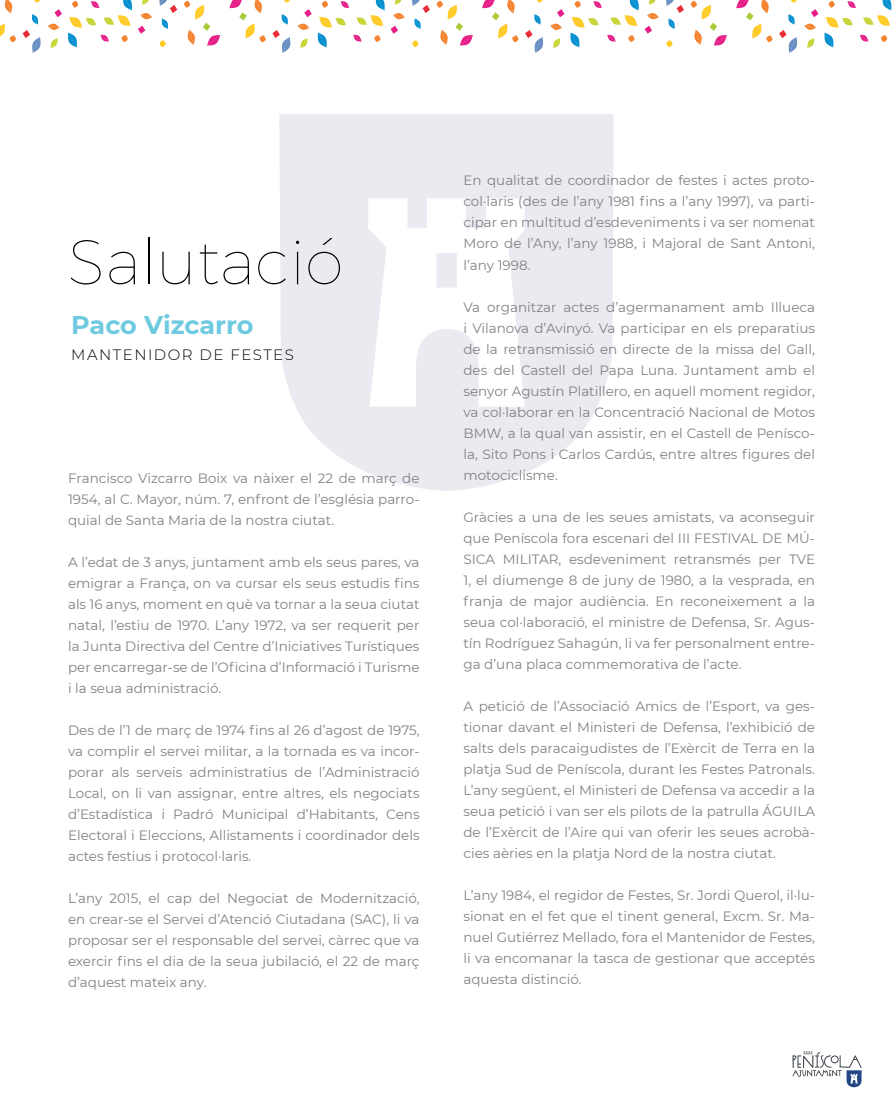
<style>
.page{position:relative;width:893px;height:1106px;background:#fff}
.page>*{position:absolute;margin:0;border:0;box-sizing:border-box;transform-origin:0 0}
.t1{font:100 63px "Montserrat";color:#000}
.t2{font:700 25.5px "Montserrat";letter-spacing:-.005em;color:#6ecae0}
.t3{font:300 15px "Montserrat";letter-spacing:.1em;color:#000}
.t4{font:13.5px/21px "Montserrat";color:#808285;text-align:justify}
</style>
<div class="page">
<svg style="left:0;top:0;width:291px;height:53px"></svg>
<svg style="left:297px;top:0;width:108px;height:48px"></svg>
<svg style="left:412px;top:0;width:131px;height:53px"></svg>
<svg style="left:550px;top:0;width:109px;height:48px"></svg>
<svg style="left:666px;top:0;width:132px;height:53px"></svg>
<svg style="left:804px;top:0;width:88px;height:48px"></svg>
<svg style="left:792px;top:1051px;width:70px;height:36px"></svg>
<svg style="left:279px;top:114px;width:335px;height:377px;background:#ececf2"></svg>
<svg style="left:368px;top:198px;width:157px;height:209px"></svg>
<h1 class="t1" style="left:68px;top:216px;width:277px">Salutació</h1>
<h2 class="t2" style="left:71px;top:307px;width:184px">Paco Vizcarro</h2>
<p class="t3" style="left:71px;top:344px;width:224px">MANTENIDOR DE FESTES</p>
<p class="t4" style="left:68px;top:467px;width:353px">Francisco Vizcarro Boix va nàixer el 22 de març de 1954, al C. Mayor, núm. 7, enfront de l’església parro&shy;quial de Santa Maria de la nostra ciutat.</p>
<p class="t4" style="left:68px;top:551px;width:353px">A l’edat de 3 anys, juntament amb els seus pares, va emigrar a França, on va cursar els seus estudis fins als 16 anys, moment en què va tornar a la seua ciutat natal, l’estiu de 1970. L’any 1972, va ser requerit per la Junta Directiva del Centre d’Iniciatives Turístiques per encarregar-se de l’Oficina d’Informació i Turisme i la seua administració.</p>
<p class="t4" style="left:68px;top:719px;width:353px">Des de l’1 de març de 1974 fins al 26 d’agost de 1975, va complir el servei militar, a la tornada es va incor&shy;porar als serveis administratius de l’Administració Local, on li van assignar, entre altres, els negociats d’Estadística i Padró Municipal d’Habitants, Cens Electoral i Eleccions, Allistaments i coordinador dels actes festius i protocol·laris.</p>
<p class="t4" style="left:68px;top:887px;width:353px">L’any 2015, el cap del Negociat de Modernització, en crear-se el Servei d’Atenció Ciutadana (SAC), li va proposar ser el responsable del servei, càrrec que va exercir fins el dia de la seua jubilació, el 22 de març d’aquest mateix any.</p>
<p class="t4" style="left:463px;top:170px;width:353px">En qualitat de coordinador de festes i actes proto&shy;col·laris (des de l’any 1981 fins a l’any 1997), va parti&shy;cipar en multitud d’esdeveniments i va ser nomenat Moro de l’Any, l’any 1988, i Majoral de Sant Antoni, l’any 1998.</p>
<p class="t4" style="left:463px;top:296px;width:353px">Va organitzar actes d’agermanament amb Illueca i Vilanova d’Avinyó. Va participar en els preparatius de la retransmissió en directe de la missa del Gall, des del Castell del Papa Luna. Juntament amb el senyor Agustín Platillero, en aquell moment regidor, va col·laborar en la Concentració Nacional de Motos BMW, a la qual van assistir, en el Castell de Penísco&shy;la, Sito Pons i Carlos Cardús, entre altres figures del motociclisme.</p>
<p class="t4" style="left:463px;top:506px;width:353px">Gràcies a una de les seues amistats, va aconseguir que Peníscola fora escenari del III FESTIVAL DE MÚ-SICA MILITAR, esdeveniment retransmés per TVE 1, el diumenge 8 de juny de 1980, a la vesprada, en franja de major audiència. En reconeixement a la seua col·laboració, el ministre de Defensa, Sr. Agus&shy;tín Rodríguez Sahagún, li va fer personalment entre&shy;ga d’una placa commemorativa de l’acte.</p>
<p class="t4" style="left:463px;top:695px;width:353px">A petició de l’Associació Amics de l’Esport, va ges&shy;tionar davant el Ministeri de Defensa, l’exhibició de salts dels paracaigudistes de l’Exèrcit de Terra en la platja Sud de Peníscola, durant les Festes Patronals.<br>L’any següent, el Ministeri de Defensa va accedir a la seua petició i van ser els pilots de la patrulla ÁGUILA de l’Exèrcit de l’Aire qui van oferir les seues acrobà&shy;cies aèries en la platja Nord de la nostra ciutat.</p>
<p class="t4" style="left:463px;top:884px;width:353px">L’any 1984, el regidor de Festes, Sr. Jordi Querol, il·lu&shy;sionat en el fet que el tinent general, Excm. Sr. Ma&shy;nuel Gutiérrez Mellado, fora el Mantenidor de Festes, li va encomanar la tasca de gestionar que acceptés aquesta distinció.</p>
</div>
